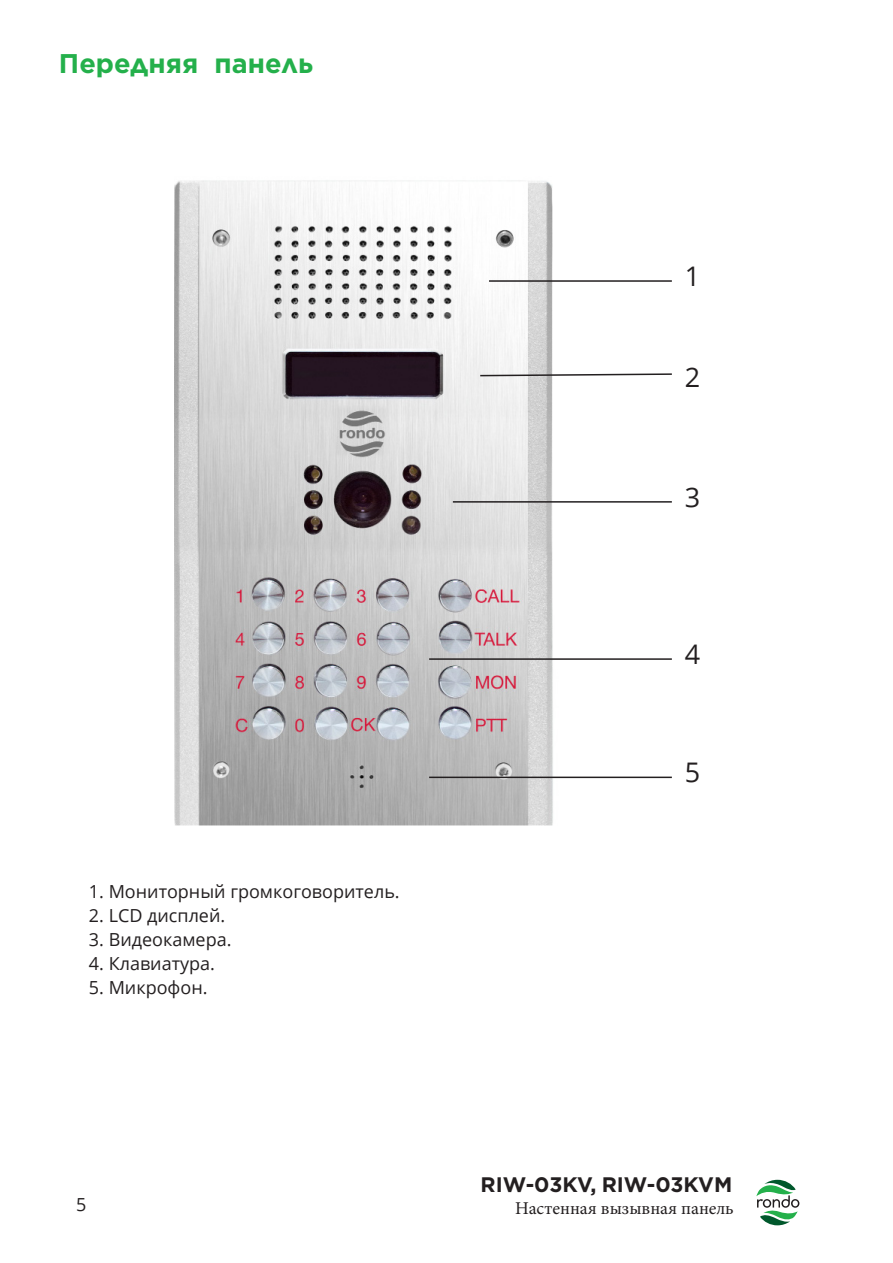
<style>
.page{position:relative;width:893px;height:1263px;background:#fff}
.page>*{position:absolute;margin:0;border:0;box-sizing:border-box;transform-origin:0 0}
.Заголовки{font:700 27px "Gotham";color:#24b04b}
.Список_Маркер{font:27px "Open Sans";color:#231f20}
.t1{font:700 21px "Gotham";color:#231f20}
.Весь_текст{font:18px "Open Sans";color:#231f20}
.t2{font:18px "Minion Pro";color:#231f20}
</style>
<div class="page">
<img style="left:174px;top:180px;width:387px;height:646px">
<hr style="left:489px;top:280px;width:183px;height:2px;background:#231f20">
<svg style="left:479px;top:373px;width:193px;height:4px"></svg>
<hr style="left:453px;top:501px;width:219px;height:2px;background:#231f20">
<hr style="left:429px;top:658px;width:243px;height:2px;background:#231f20">
<hr style="left:429px;top:776px;width:243px;height:2px;background:#231f20">
<svg style="left:756px;top:1180px;width:43px;height:45px"></svg>
<p class="Заголовки" style="left:59px;top:46px;width:256px">Передняя панель</p>
<p class="Весь_текст" style="left:89px;top:879px;width:312px">1. Мониторный громкоговоритель.</p>
<p class="Весь_текст" style="left:89px;top:903px;width:138px">2. LCD дисплей.</p>
<p class="Весь_текст" style="left:89px;top:927px;width:144px">3. Видеокамера.</p>
<p class="Весь_текст" style="left:89px;top:951px;width:128px">4. Клавиатура.</p>
<p class="Весь_текст" style="left:89px;top:975px;width:120px">5. Микрофон.</p>
<p class="Список_Маркер" style="left:685px;top:257px;width:17px">1</p>
<p class="Список_Маркер" style="left:685px;top:359px;width:17px">2</p>
<p class="Список_Маркер" style="left:685px;top:478px;width:17px">3</p>
<p class="Список_Маркер" style="left:685px;top:635px;width:17px">4</p>
<p class="Список_Маркер" style="left:685px;top:754px;width:17px">5</p>
<p class="t1" style="left:481px;top:1171px;width:253px">RIW-03KV, RIW-03KVM</p>
<p class="Весь_текст" style="left:76px;top:1192px;width:12px">5</p>
<p class="t2" style="left:515px;top:1196px;width:220px">Настенная вызывная панель</p>
</div>
